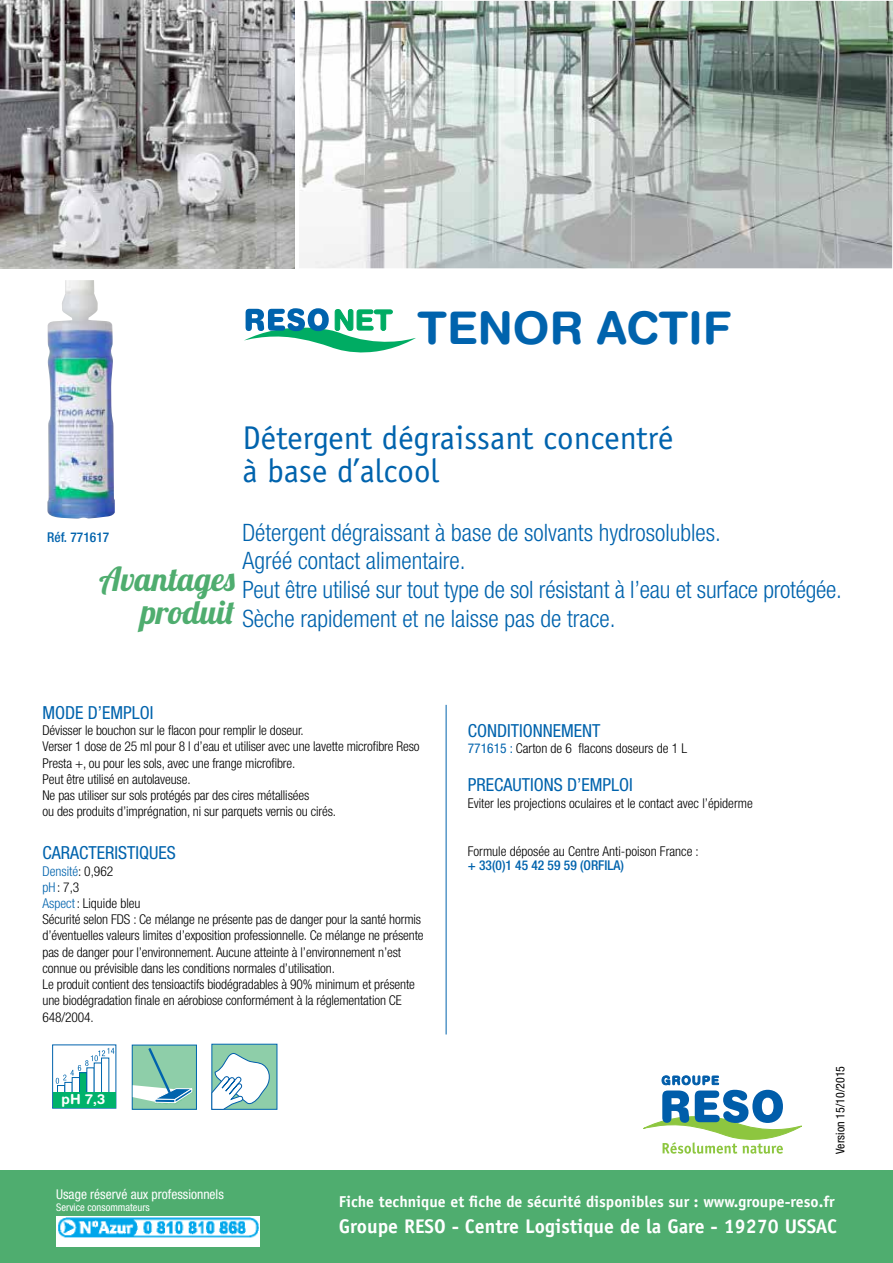
<style>
.page{position:relative;width:893px;height:1263px;background:#fff}
.page>*{position:absolute;margin:0;border:0;box-sizing:border-box;transform-origin:0 0}
.t1{font:700 45px "Helvetica Rounded";color:#0063ad}
.t2{font:33px/33px "Officina Sans";color:#0063ad}
.t3{font:33px/33px "Lobster 1.4";color:#4fad6f;text-align:right}
.t4{font:300 condensed 24px/28.8px "Helvetica Neue LT";color:#0063ad}
.t5{font:700 19.8px "Officina Sans";color:#fff}
.t6{font:condensed 18px "Helvetica Neue LT";color:#0063ad}
.t7{font:700 15.75px "Officina Sans";color:#fff}
.t8{font:700 13.8px "Helvetica Rounded";color:#fff}
.t9{font:300 condensed 13.5px/16.2px "Helvetica Neue LT";letter-spacing:-.01em;color:#000}
.t10{font:500 condensed 13.5px "Helvetica Neue";color:#0063ad}
.t11{font:condensed 13.5px "Helvetica Neue";color:#fff}
.t12{font:condensed 12px "Helvetica Neue LT";color:#000}
.t13{font:condensed 10.5px "Helvetica Neue";color:#fff}
.s1{color:#0063ad}
.s2{font-weight:400;color:#0063ad}
</style>
<div class="page">
<div style="left:0;top:1170px;width:893px;height:93px;background:#4fad6f"></div>
<img style="left:56px;top:1216px;width:204px;height:30px">
<svg style="left:643px;top:1075px;width:159px;height:79px"></svg>
<hr style="left:446px;top:705px;width:1px;height:329px;background:#0063ad">
<img style="left:299px;top:1px;width:594px;height:267px">
<img style="left:0;top:0;width:295px;height:268px">
<img style="left:47px;top:280px;width:68px;height:239px">
<div style="left:132px;top:1045px;width:64px;height:64px;background:#8ecea9"></div>
<div style="left:132px;top:1045px;width:65px;height:65px;border:1px solid #0066ae"></div>
<svg style="left:133px;top:1048px;width:60px;height:57px"></svg>
<div style="left:52px;top:1044px;width:64px;height:64px;border:1px solid #0063ad"></div>
<div style="left:57px;top:1085px;width:8px;height:15px;border:1px solid #0066ae"></div>
<div style="left:80px;top:1073px;width:7px;height:29px;background:#00b26b"></div>
<div style="left:79px;top:1072px;width:8px;height:30px;border:1px solid #0063ad"></div>
<div style="left:101px;top:1058px;width:8px;height:44px;border:1px solid #0066ae"></div>
<div style="left:53px;top:1092px;width:62px;height:16px;background:#00b26b"></div>
<svg style="left:56px;top:1048px;width:58px;height:36px"></svg>
<svg style="left:211px;top:1043px;width:67px;height:67px"></svg>
<svg style="left:244px;top:308px;width:172px;height:45px"></svg>
<h1 class="t1" style="left:417px;top:300px;width:316px">TENOR ACTIF</h1>
<h2 class="t2" style="left:242px;top:421px;width:433px">Détergent dégraissant concentré à base d’alcool</h2>
<h3 class="t4" style="left:242px;top:518px;width:601px">Détergent dégraissant à base de solvants hydrosolubles.<br>Agréé contact alimentaire.<br>Peut être utilisé sur tout type de sol résistant à l’eau et surface protégée.<br>Sèche rapidement et ne laisse pas de trace.</h3>
<p class="t10" style="left:47px;top:529px;width:64px">Réf. 771617</p>
<h2 class="t3" style="left:99px;top:562px;width:137px">Avantages produit</h2>
<h3 class="t6" style="left:43px;top:702px;width:113px">MODE D’EMPLOI</h3>
<p class="t9" style="left:43px;top:722px;width:379px">Dévisser le bouchon sur le flacon pour remplir le doseur.<br>Verser 1 dose de 25 ml pour 8 l d’eau et utiliser avec une lavette microfibre Reso Presta +, ou pour les sols, avec une frange microfibre.<br>Peut être utilisé en autolaveuse.<br>Ne pas utiliser sur sols protégés par des cires métallisées<br>ou des produits d’imprégnation, ni sur parquets vernis ou cirés.</p>
<h3 class="t6" style="left:43px;top:843px;width:135px">CARACTERISTIQUES</h3>
<p class="t9" style="left:43px;top:863px;width:382px"><span class="s1">Densité</span>: 0,962<br><span class="s1">pH</span>: 7,3<br><span class="s1">Aspect</span> : Liquide bleu<br>Sécurité selon FDS : Ce mélange ne présente pas de danger pour la santé hormis d’éventuelles valeurs limites d’exposition professionnelle. Ce mélange ne présente pas de danger pour l’environnement. Aucune atteinte à l’environnement n’est connue ou prévisible dans les conditions normales d’utilisation.<br>Le produit contient des tensioactifs biodégradables à 90% minimum et présente une biodégradation finale en aérobiose conformément à la réglementation CE 648/2004.</p>
<p class="t8" style="left:62px;top:1091px;width:45px">pH 7,3</p>
<h3 class="t6" style="left:468px;top:720px;width:134px">CONDITIONNEMENT</h3>
<p class="t9" style="left:468px;top:740px;width:221px"><span class="s2">771615 :</span> Carton de 6 flacons doseurs de 1 L</p>
<h3 class="t6" style="left:468px;top:774px;width:167px">PRECAUTIONS D’EMPLOI</h3>
<p class="t9" style="left:468px;top:795px;width:287px">Eviter les projections oculaires et le contact avec l’épiderme</p>
<p class="t9" style="left:468px;top:843px;width:233px">Formule déposée au Centre Anti-poison France :</p>
<p class="t10" style="left:468px;top:857px;width:158px">+ 33(0)1 45 42 59 59 (ORFILA)</p>
<p class="t12" style="left:833px;top:1154px;width:90px;rotate:-90deg">Version 15/10/2015</p>
<p class="t11" style="left:56px;top:1186px;width:169px">Usage réservé aux professionnels</p>
<p class="t13" style="left:56px;top:1201px;width:95px">Service consommateurs</p>
<p class="t7" style="left:339px;top:1192px;width:497px">Fiche technique et fiche de sécurité disponibles sur : www.groupe-reso.fr</p>
<h3 class="t5" style="left:339px;top:1214px;width:500px">Groupe RESO - Centre Logistique de la Gare - 19270 USSAC</h3>
</div>
